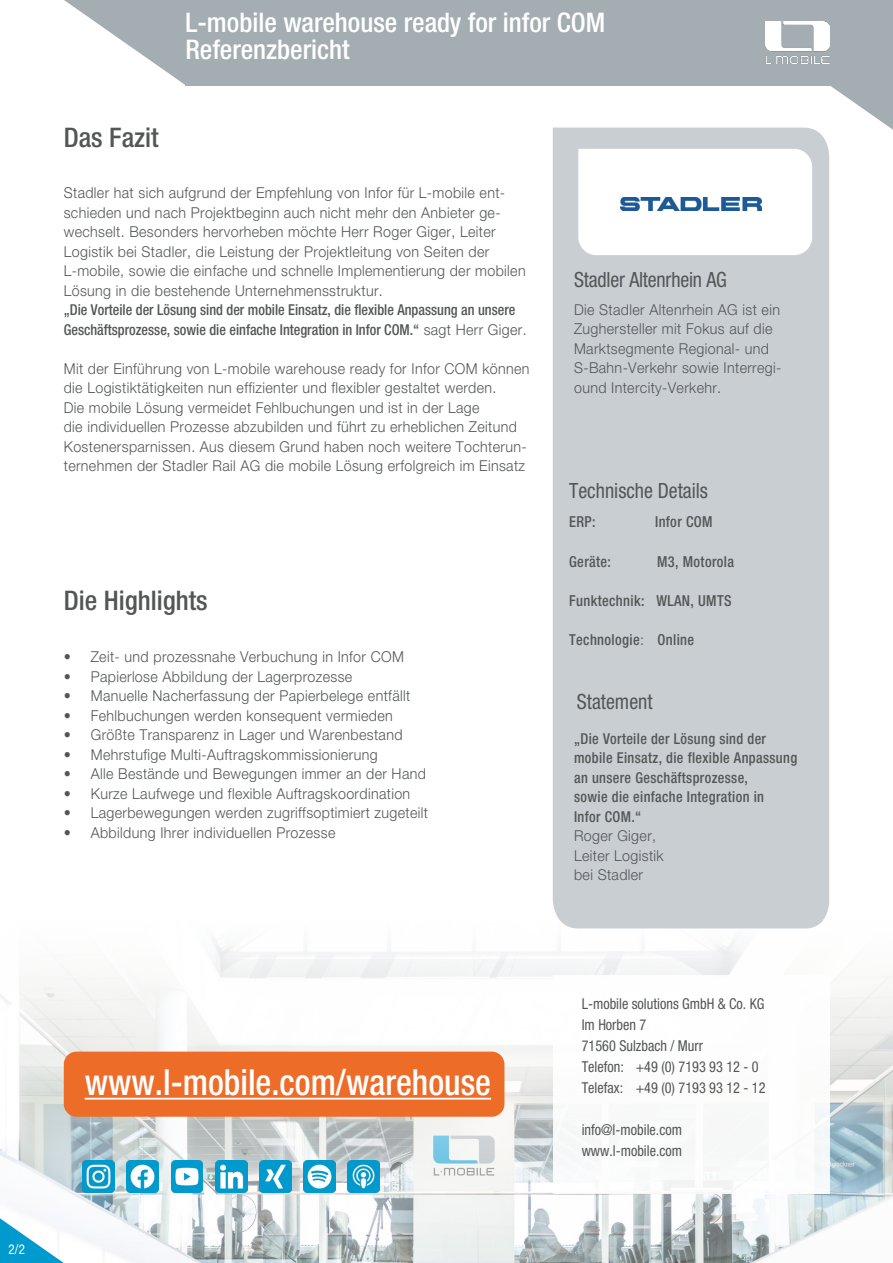
<style>
.page{position:relative;width:893px;height:1263px;background:#fff}
.page>*{position:absolute;margin:0;border:0;box-sizing:border-box;transform-origin:0 0}
.Call_to_Action{font:500 condensed 36px "Helvetica Neue LT Pro";color:#fff;scale:.95 1}
.Kopfzeile{font:500 condensed 27px/27px "Helvetica Neue LT Pro";color:#fff}
.H2_grau{font:500 condensed 27px "Helvetica Neue LT Pro";color:#545656}
.H3_grau{font:condensed 21px "Helvetica Neue LT Pro";color:#545656;scale:.95 1}
.Fließtext{font:500 condensed 15.15px "Helvetica Neue LT Pro";letter-spacing:.025em;color:#545656;scale:.95 1}
.Fließtext-2{font:300 15px/19.5px "Helvetica Neue LT Pro";letter-spacing:.025em;color:#545656;scale:.95 1}
.Fließtext-3{font:500 condensed 15px/19.5px "Helvetica Neue LT Pro";color:#545656;scale:.95 1}
.t1{font:condensed 15px/21px "Helvetica Neue LT Pro";color:#545656;scale:.95 1}
.Fließtext-4{font:500 condensed 15px/19.5px "Helvetica Neue LT Pro";letter-spacing:.025em;color:#545656;scale:.95 1}
.t2{font:condensed 13.5px "Helvetica Neue LT Pro";color:#fff;scale:.95 1}
.s1{font-weight:300;font-stretch:normal}
</style>
<div class="page">
<svg style="left:0;top:928px;width:893px;height:335px"></svg>
<div style="left:553px;top:975px;width:276px;height:218px;background:#fff"></div>
<img style="left:171px;top:1160px;width:32px;height:32px">
<img style="left:260px;top:1160px;width:31px;height:32px">
<img style="left:304px;top:1160px;width:32px;height:32px">
<img style="left:348px;top:1160px;width:32px;height:32px">
<img style="left:215px;top:1160px;width:32px;height:32px">
<img style="left:127px;top:1160px;width:32px;height:32px">
<img style="left:83px;top:1160px;width:32px;height:32px">
<div style="left:64px;top:1051px;width:440px;height:66px;background:#ed6c28;border-radius:13px"></div>
<hr style="left:85px;top:1098px;width:406px;height:1px;background:#fff">
<svg style="left:829px;top:85px;width:64px;height:45px"></svg>
<svg style="left:64px;top:0;width:121px;height:85px"></svg>
<div style="left:185px;top:0;width:708px;height:85px;background:#a4adb2"></div>
<img style="left:765px;top:21px;width:64px;height:43px">
<svg style="left:0;top:1218px;width:64px;height:45px"></svg>
<div style="left:553px;top:128px;width:276px;height:800px;background:#c8ced2"></div>
<svg style="left:578px;top:149px;width:234px;height:106px"></svg>
<img style="left:621px;top:198px;width:140px;height:13px">
<p class="H2_grau" style="left:64px;top:121px;width:96px">Das Fazit</p>
<p class="Kopfzeile" style="left:185px;top:9px;width:422px">L-mobile warehouse ready for infor COM<br>Referenzbericht</p>
<p class="Fließtext-2" style="left:64px;top:183px;width:488px">Stadler hat sich aufgrund der Empfehlung von Infor für L-mobile ent&shy;schieden und nach Projektbeginn auch nicht mehr den Anbieter ge&shy;wechselt. Besonders hervorheben möchte Herr Roger Giger, Leiter Logistik bei Stadler, die Leistung der Projektleitung von Seiten der L-mobile, sowie die einfache und schnelle Implementierung der mobilen Lösung in die bestehende Unternehmensstruktur.</p>
<p class="Fließtext-3" style="left:64px;top:300px;width:489px">„Die Vorteile der Lösung sind der mobile Einsatz, die flexible Anpassung an unsere<br>Geschäftsprozesse, sowie die einfache Integration in Infor COM.“ <span class="s1">sagt Herr Giger.</span></p>
<p class="Fließtext-2" style="left:64px;top:358px;width:492px">Mit der Einführung von L-mobile warehouse ready for Infor COM können</p>
<p class="Fließtext-2" style="left:64px;top:378px;width:457px">die Logistiktätigkeiten nun effizienter und flexibler gestaltet werden.</p>
<p class="Fließtext-2" style="left:64px;top:397px;width:439px">Die mobile Lösung vermeidet Fehlbuchungen und ist in der Lage</p>
<p class="Fließtext-2" style="left:64px;top:417px;width:489px">die individuellen Prozesse abzubilden und führt zu erheblichen Zeitund<br>Kostenersparnissen. Aus diesem Grund haben noch weitere Tochterun&shy;ternehmen der Stadler Rail AG die mobile Lösung erfolgreich im Einsatz</p>
<p class="H2_grau" style="left:64px;top:585px;width:145px">Die Highlights</p>
<p class="Fließtext-2" style="left:64px;top:647px;width:360px">• Zeit- und prozessnahe Verbuchung in Infor COM</p>
<p class="Fließtext-2" style="left:64px;top:666px;width:305px">• Papierlose Abbildung der Lagerprozesse</p>
<p class="Fließtext-2" style="left:64px;top:686px;width:366px">• Manuelle Nacherfassung der Papierbelege entfällt</p>
<p class="Fließtext-2" style="left:64px;top:705px;width:348px">• Fehlbuchungen werden konsequent vermieden</p>
<p class="Fließtext-2" style="left:64px;top:725px;width:358px">• Größte Transparenz in Lager und Warenbestand</p>
<p class="Fließtext-2" style="left:64px;top:744px;width:332px">• Mehrstufige Multi-Auftragskommissionierung</p>
<p class="Fließtext-2" style="left:64px;top:764px;width:383px">• Alle Bestände und Bewegungen immer an der Hand</p>
<p class="Fließtext-2" style="left:64px;top:783px;width:366px">• Kurze Laufwege und flexible Auftragskoordination</p>
<p class="Fließtext-2" style="left:64px;top:803px;width:385px">• Lagerbewegungen werden zugriffsoptimiert zugeteilt</p>
<p class="Fließtext-2" style="left:64px;top:822px;width:287px">• Abbildung Ihrer individuellen Prozesse</p>
<p class="H3_grau" style="left:574px;top:267px;width:163px">Stadler Altenrhein AG</p>
<p class="Fließtext-2" style="left:574px;top:299px;width:218px">Die Stadler Altenrhein AG ist ein</p>
<p class="Fließtext-2" style="left:574px;top:319px;width:210px">Zughersteller mit Fokus auf die</p>
<p class="Fließtext-2" style="left:574px;top:338px;width:207px">Marktsegmente Regional- und</p>
<p class="Fließtext-2" style="left:574px;top:358px;width:220px">S-Bahn-Verkehr sowie Interregi&shy;ound Intercity-Verkehr.</p>
<p class="H3_grau" style="left:569px;top:478px;width:148px">Technische Details</p>
<p class="Fließtext" style="left:569px;top:513px;width:29px">ERP:</p>
<p class="Fließtext" style="left:655px;top:513px;width:62px">Infor COM</p>
<p class="Fließtext" style="left:569px;top:552px;width:46px">Geräte:</p>
<p class="Fließtext" style="left:657px;top:552px;width:82px">M3, Motorola</p>
<p class="Fließtext" style="left:569px;top:592px;width:172px">Funktechnik: WLAN, UMTS</p>
<p class="Fließtext" style="left:569px;top:631px;width:133px">Technologie<span class="s1">:</span> Online</p>
<p class="H3_grau" style="left:577px;top:689px;width:81px">Statement</p>
<p class="Fließtext-4" style="left:574px;top:729px;width:204px">„Die Vorteile der Lösung sind der</p>
<p class="Fließtext-4" style="left:574px;top:748px;width:236px">mobile Einsatz, die flexible Anpassung an unsere Geschäftsprozesse,</p>
<p class="Fließtext-4" style="left:574px;top:787px;width:201px">sowie die einfache Integration in</p>
<p class="Fließtext-4" style="left:574px;top:807px;width:72px">Infor COM.“</p>
<p class="Fließtext-2" style="left:574px;top:826px;width:88px">Roger Giger,</p>
<p class="Fließtext-2" style="left:574px;top:845px;width:96px">Leiter Logistik</p>
<p class="Fließtext-2" style="left:574px;top:865px;width:74px">bei Stadler</p>
<p class="t2" style="left:9px;top:1242px;width:19px">2/2</p>
<p class="Call_to_Action" style="left:85px;top:1061px;width:429px">www.l-mobile.com/warehouse</p>
<p class="t1" style="left:582px;top:992px;width:195px">L-mobile solutions GmbH &amp; Co. KG<br>Im Horben 7<br>71560 Sulzbach / Murr<br>Telefon: +49 (0) 7193 93 12 - 0<br>Telefax: +49 (0) 7193 93 12 - 12</p>
<p class="t1" style="left:582px;top:1118px;width:107px">info@l-mobile.com www.l-mobile.com</p>
</div>
